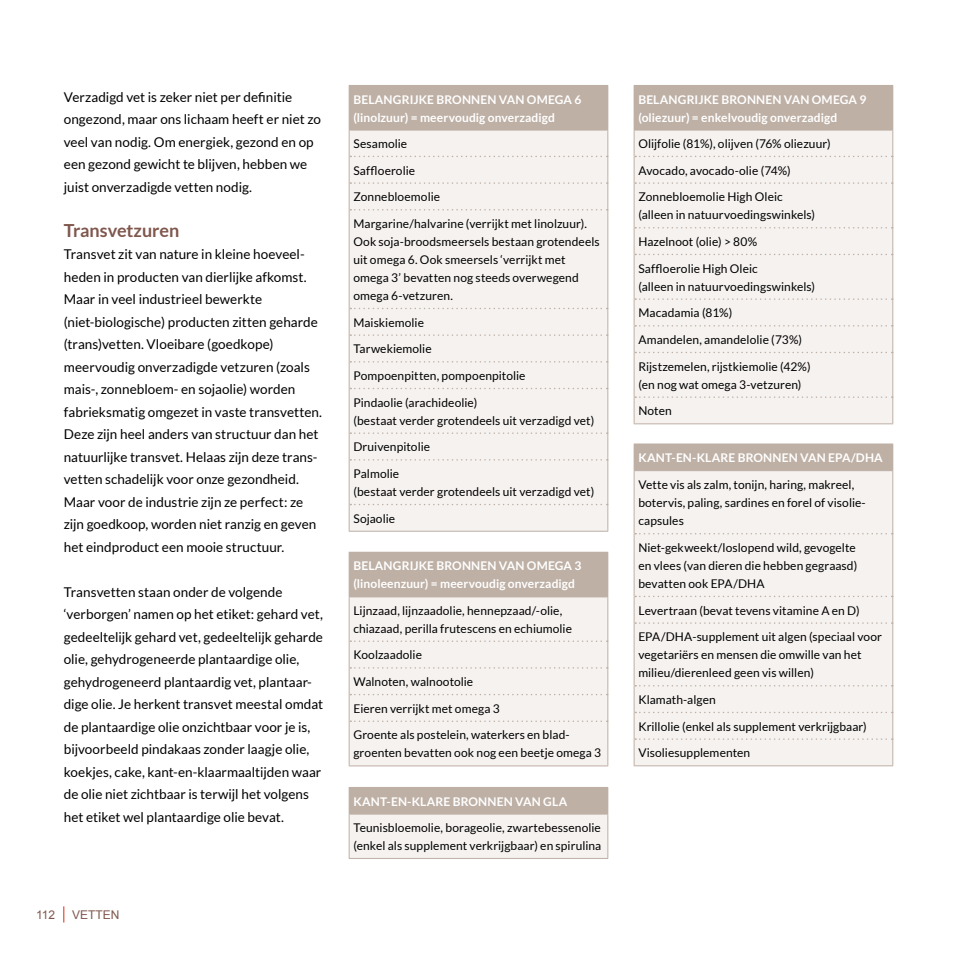
<style>
.page{position:relative;width:957px;height:957px;background:#fff}
.page>*{position:absolute;margin:0;border:0;box-sizing:border-box;transform-origin:0 0}
.t1{font:700 18px "Lato";color:#7f574d}
.t2{font:13.5px/22.5px "Lato";color:#000}
.t3{font:12px/18px "Lato";letter-spacing:.005em;color:#000}
.t4{font:700 12px/18px "Lato";letter-spacing:.01em;color:#fff}
.t5{font:12px "Arial";color:#7f574d}
</style>
<div class="page">
<svg style="left:63px;top:906px;width:1px;height:16px"></svg>
<div style="left:349px;top:85px;width:259px;height:45px;background:#beb0a5"></div>
<div style="left:350px;top:210px;width:257px;height:294px;background:#f5f2f0"></div>
<hr style="left:349px;top:210px;width:1px;height:98px;background:#beb0a5">
<hr style="left:607px;top:210px;width:1px;height:98px;background:#beb0a5">
<hr style="left:349px;top:388px;width:1px;height:45px;background:#beb0a5">
<hr style="left:607px;top:388px;width:1px;height:45px;background:#beb0a5">
<hr style="left:349px;top:460px;width:1px;height:44px;background:#beb0a5">
<hr style="left:607px;top:460px;width:1px;height:44px;background:#beb0a5">
<hr style="left:349px;top:531px;width:259px;height:1px;background:#beb0a5">
<div style="left:349px;top:131px;width:259px;height:79px;background:#f5f2f0"></div>
<div style="left:349px;top:308px;width:259px;height:81px;background:#f5f2f0"></div>
<div style="left:349px;top:432px;width:259px;height:28px;background:#f5f2f0"></div>
<div style="left:349px;top:504px;width:259px;height:27px;background:#f5f2f0"></div>
<hr style="left:349px;top:130px;width:259px;height:1px;background:#beb0a5">
<div style="left:634px;top:85px;width:259px;height:45px;background:#beb0a5"></div>
<div style="left:635px;top:184px;width:257px;height:212px;background:#f5f2f0"></div>
<hr style="left:634px;top:183px;width:1px;height:45px;background:#beb0a5">
<hr style="left:892px;top:183px;width:1px;height:45px;background:#beb0a5">
<hr style="left:634px;top:254px;width:1px;height:45px;background:#beb0a5">
<hr style="left:892px;top:254px;width:1px;height:45px;background:#beb0a5">
<hr style="left:634px;top:352px;width:1px;height:45px;background:#beb0a5">
<hr style="left:892px;top:352px;width:1px;height:45px;background:#beb0a5">
<hr style="left:634px;top:423px;width:259px;height:1px;background:#beb0a5">
<div style="left:634px;top:131px;width:259px;height:53px;background:#f5f2f0"></div>
<div style="left:634px;top:227px;width:259px;height:28px;background:#f5f2f0"></div>
<div style="left:634px;top:298px;width:259px;height:55px;background:#f5f2f0"></div>
<div style="left:634px;top:396px;width:259px;height:27px;background:#f5f2f0"></div>
<hr style="left:634px;top:130px;width:259px;height:1px;background:#beb0a5">
<div style="left:634px;top:444px;width:259px;height:27px;background:#beb0a5"></div>
<div style="left:635px;top:471px;width:257px;height:214px;background:#f5f2f0"></div>
<hr style="left:634px;top:471px;width:1px;height:63px;background:#beb0a5">
<hr style="left:892px;top:471px;width:1px;height:63px;background:#beb0a5">
<hr style="left:634px;top:534px;width:1px;height:62px;background:#beb0a5">
<hr style="left:892px;top:534px;width:1px;height:62px;background:#beb0a5">
<hr style="left:634px;top:623px;width:1px;height:63px;background:#beb0a5">
<hr style="left:892px;top:623px;width:1px;height:63px;background:#beb0a5">
<hr style="left:634px;top:765px;width:259px;height:1px;background:#beb0a5">
<svg style="left:635px;top:533px;width:257px;height:1px"></svg>
<div style="left:634px;top:595px;width:259px;height:29px;background:#f5f2f0"></div>
<div style="left:634px;top:685px;width:259px;height:80px;background:#f5f2f0"></div>
<hr style="left:634px;top:443px;width:259px;height:1px;background:#beb0a5">
<div style="left:349px;top:552px;width:259px;height:45px;background:#beb0a5"></div>
<div style="left:350px;top:597px;width:257px;height:168px;background:#f5f2f0"></div>
<hr style="left:349px;top:597px;width:1px;height:44px;background:#beb0a5">
<hr style="left:607px;top:597px;width:1px;height:44px;background:#beb0a5">
<hr style="left:349px;top:721px;width:1px;height:44px;background:#beb0a5">
<hr style="left:607px;top:721px;width:1px;height:44px;background:#beb0a5">
<hr style="left:349px;top:765px;width:259px;height:1px;background:#beb0a5">
<div style="left:349px;top:640px;width:259px;height:82px;background:#f5f2f0"></div>
<div style="left:349px;top:787px;width:259px;height:27px;background:#beb0a5"></div>
<div style="left:349px;top:814px;width:259px;height:44px;background:#f5f2f0"></div>
<hr style="left:349px;top:814px;width:1px;height:44px;background:#beb0a5">
<hr style="left:607px;top:814px;width:1px;height:44px;background:#beb0a5">
<hr style="left:349px;top:858px;width:259px;height:1px;background:#beb0a5">
<p class="t2" style="left:64px;top:85px;width:259px">Verzadigd vet is zeker niet per definitie ongezond, maar ons lichaam heeft er niet zo veel van nodig. Om energiek, gezond en op een gezond gewicht te blijven, hebben we juist onverzadigde vetten nodig.</p>
<h1 class="t1" style="left:64px;top:220px;width:117px">Transvetzuren</h1>
<p class="t2" style="left:64px;top:243px;width:260px">Transvet zit van nature in kleine hoeveel&shy;heden in producten van dierlijke afkomst.<br>Maar in veel industrieel bewerkte (niet-biologische) producten zitten geharde (trans)vetten. Vloeibare (goedkope) meervoudig onverzadigde vetzuren (zoals mais-, zonnebloem- en sojaolie) worden fabrieksmatig omgezet in vaste transvetten.<br>Deze zijn heel anders van structuur dan het natuurlijke transvet. Helaas zijn deze trans&shy;vetten schadelijk voor onze gezondheid.<br>Maar voor de industrie zijn ze perfect: ze zijn goedkoop, worden niet ranzig en geven het eindproduct een mooie structuur.</p>
<p class="t2" style="left:64px;top:580px;width:261px">Transvetten staan onder de volgende ‘verborgen’ namen op het etiket: gehard vet, gedeeltelijk gehard vet, gedeeltelijk geharde olie, gehydrogeneerde plantaardige olie, gehydrogeneerd plantaardig vet, plantaar&shy;dige olie. Je herkent transvet meestal omdat de plantaardige olie onzichtbaar voor je is, bijvoorbeeld pindakaas zonder laagje olie, koekjes, cake, kant-en-klaarmaaltijden waar de olie niet zichtbaar is terwijl het volgens het etiket wel plantaardige olie bevat.</p>
<p class="t5" style="left:36px;top:907px;width:21px">112</p>
<p class="t5" style="left:72px;top:907px;width:49px">VETTEN</p>
<p class="t4" style="left:353px;top:90px;width:229px">BELANGRIJKE BRONNEN VAN OMEGA 6 (linolzuur) = meervoudig onverzadigd</p>
<p class="t3" style="left:353px;top:134px;width:55px">Sesamolie</p>
<p class="t3" style="left:353px;top:161px;width:63px">Saffloerolie</p>
<p class="t3" style="left:353px;top:188px;width:88px">Zonnebloemolie</p>
<p class="t3" style="left:353px;top:214px;width:248px">Margarine/halvarine (verrijkt met linolzuur).<br>Ook soja-broodsmeersels bestaan grotendeels uit omega 6. Ook smeersels ‘verrijkt met omega 3’ bevatten nog steeds overwegend omega 6-vetzuren.</p>
<p class="t3" style="left:353px;top:313px;width:72px">Maiskiemolie</p>
<p class="t3" style="left:353px;top:340px;width:80px">Tarwekiemolie</p>
<p class="t3" style="left:353px;top:366px;width:174px">Pompoenpitten, pompoenpitolie</p>
<p class="t3" style="left:353px;top:393px;width:242px">Pindaolie (arachideolie)<br>(bestaat verder grotendeels uit verzadigd vet)</p>
<p class="t3" style="left:353px;top:438px;width:78px">Druivenpitolie</p>
<p class="t3" style="left:353px;top:464px;width:242px">Palmolie<br>(bestaat verder grotendeels uit verzadigd vet)</p>
<p class="t3" style="left:353px;top:509px;width:43px">Sojaolie</p>
<p class="t4" style="left:353px;top:557px;width:229px">BELANGRIJKE BRONNEN VAN OMEGA 3 (linoleenzuur) = meervoudig onverzadigd</p>
<p class="t3" style="left:353px;top:601px;width:220px">Lijnzaad, lijnzaadolie, hennepzaad/-olie, chiazaad, perilla frutescens en echiumolie</p>
<p class="t3" style="left:353px;top:646px;width:70px">Koolzaadolie</p>
<p class="t3" style="left:353px;top:672px;width:121px">Walnoten, walnootolie</p>
<p class="t3" style="left:353px;top:699px;width:148px">Eieren verrijkt met omega 3</p>
<p class="t3" style="left:353px;top:726px;width:249px">Groente als postelein, waterkers en blad&shy;groenten bevatten ook nog een beetje omega 3</p>
<p class="t4" style="left:353px;top:792px;width:215px">KANT-EN-KLARE BRONNEN VAN GLA</p>
<p class="t3" style="left:353px;top:818px;width:249px">Teunisbloemolie, borageolie, zwartebessenolie (enkel als supplement verkrijgbaar) en spirulina</p>
<p class="t4" style="left:638px;top:90px;width:229px">BELANGRIJKE BRONNEN VAN OMEGA 9 (oliezuur) = enkelvoudig onverzadigd</p>
<p class="t3" style="left:638px;top:134px;width:194px">Olijfolie (81%), olijven (76% oliezuur)</p>
<p class="t3" style="left:638px;top:161px;width:154px">Avocado, avocado-olie (74%)</p>
<p class="t3" style="left:638px;top:188px;width:178px">Zonnebloemolie High Oleic (alleen in natuurvoedingswinkels)</p>
<p class="t3" style="left:638px;top:232px;width:120px">Hazelnoot (olie) &gt; 80%</p>
<p class="t3" style="left:638px;top:259px;width:178px">Saffloerolie High Oleic<br>(alleen in natuurvoedingswinkels)</p>
<p class="t3" style="left:638px;top:304px;width:95px">Macadamia (81%)</p>
<p class="t3" style="left:638px;top:330px;width:165px">Amandelen, amandelolie (73%)</p>
<p class="t3" style="left:638px;top:357px;width:174px">Rijstzemelen, rijstkiemolie (42%) (en nog wat omega 3-vetzuren)</p>
<p class="t3" style="left:638px;top:402px;width:35px">Noten</p>
<p class="t4" style="left:638px;top:448px;width:246px">KANT-EN-KLARE BRONNEN VAN EPA/DHA</p>
<p class="t3" style="left:638px;top:476px;width:228px">Vette vis als zalm, tonijn, haring, makreel, botervis, paling, sardines en forel of visolie&shy;capsules</p>
<p class="t3" style="left:638px;top:538px;width:220px">Niet-gekweekt/loslopend wild, gevogelte en vlees (van dieren die hebben gegraasd) bevatten ook EPA/DHA</p>
<p class="t3" style="left:638px;top:601px;width:223px">Levertraan (bevat tevens vitamine A en D)</p>
<p class="t3" style="left:638px;top:628px;width:245px">EPA/DHA-supplement uit algen (speciaal voor vegetariërs en mensen die omwille van het milieu/dierenleed geen vis willen)</p>
<p class="t3" style="left:638px;top:690px;width:79px">Klamath-algen</p>
<p class="t3" style="left:638px;top:717px;width:230px">Krillolie (enkel als supplement verkrijgbaar)</p>
<p class="t3" style="left:638px;top:744px;width:113px">Visoliesupplementen</p>
</div>
